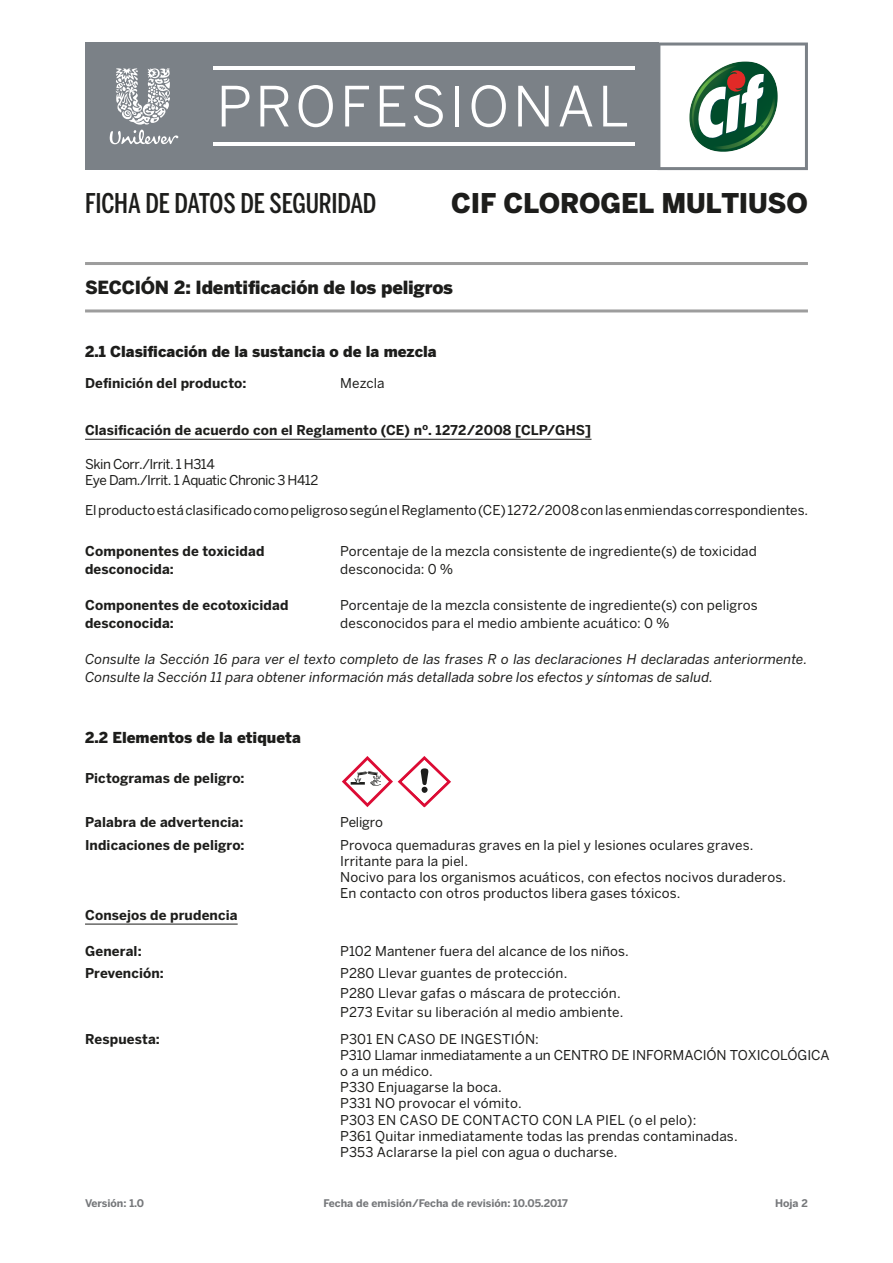
<style>
.page{position:relative;width:893px;height:1263px;background:#fff}
.page>*{position:absolute;margin:0;border:0;box-sizing:border-box;transform-origin:0 0}
.t1{font:500 27px "Benton Sans Comp";letter-spacing:-.005em;color:#1d1d1b}
.t2{font:900 27px "Benton Sans";letter-spacing:-.01em;color:#1d1d1b}
.t3{font:900 18px "Benton Sans";letter-spacing:-.015em;color:#1d1d1b}
.t4{font:900 15px "Benton Sans";color:#1d1d1b}
.t5{font:13.5px/16.2px "Benton Sans";letter-spacing:.005em;color:#1d1d1b}
.t6{font:700 13.5px "Benton Sans";letter-spacing:.01em;color:#1d1d1b}
.t7{font:italic 13.5px/18px "Benton Sans";letter-spacing:.005em;color:#1d1d1b}
.t8{font:13.5px/16.2px "Benton Sans";letter-spacing:-.04em;color:#1d1d1b}
.t9{font:13.5px "Benton Sans";letter-spacing:-.015em;color:#1d1d1b}
.t10{font:700 10.5px "Benton Sans";color:#76787b}
</style>
<div class="page">
<div style="left:85px;top:43px;width:574px;height:127px;background:#7b8187"></div>
<svg style="left:110px;top:68px;width:68px;height:76px"></svg>
<svg style="left:222px;top:86px;width:27px;height:40px"></svg>
<svg style="left:260px;top:86px;width:29px;height:40px"></svg>
<svg style="left:299px;top:85px;width:34px;height:42px"></svg>
<svg style="left:345px;top:86px;width:24px;height:40px"></svg>
<svg style="left:380px;top:86px;width:25px;height:40px"></svg>
<svg style="left:414px;top:85px;width:29px;height:42px"></svg>
<hr style="left:455px;top:86px;width:4px;height:40px;background:#fff">
<svg style="left:472px;top:85px;width:34px;height:42px"></svg>
<svg style="left:518px;top:86px;width:31px;height:40px"></svg>
<svg style="left:559px;top:86px;width:33px;height:40px"></svg>
<svg style="left:603px;top:86px;width:24px;height:40px"></svg>
<hr style="left:213px;top:143px;width:421px;height:3px;background:#fff">
<hr style="left:213px;top:67px;width:421px;height:3px;background:#fff">
<svg style="left:659px;top:43px;width:149px;height:127px"></svg>
<hr style="left:85px;top:262px;width:723px;height:3px;background:#9d9d9d">
<hr style="left:85px;top:439px;width:506px;height:1px;background:#1d1d1b">
<hr style="left:85px;top:924px;width:153px;height:1px;background:#1d1d1b">
<hr style="left:85px;top:309px;width:723px;height:3px;background:#9d9d9d">
<svg style="left:342px;top:756px;width:109px;height:52px"></svg>
<h1 class="t1" style="left:85px;top:187px;width:293px">FICHA DE DATOS DE SEGURIDAD</h1>
<h1 class="t2" style="left:451px;top:187px;width:358px">CIF CLOROGEL MULTIUSO</h1>
<h2 class="t3" style="left:85px;top:277px;width:370px">SECCIÓN 2: Identificación de los peligros</h2>
<p class="t4" style="left:85px;top:343px;width:353px">2.1 Clasificación de la sustancia o de la mezcla</p>
<p class="t6" style="left:85px;top:375px;width:163px">Definición del producto:</p>
<p class="t5" style="left:340px;top:375px;width:46px">Mezcla</p>
<p class="t6" style="left:85px;top:422px;width:508px">Clasificación de acuerdo con el Reglamento (CE) nº. 1272/2008 [CLP/GHS]</p>
<p class="t8" style="left:85px;top:456px;width:235px">Skin Corr./Irrit. 1 H314<br>Eye Dam./Irrit. 1 Aquatic Chronic 3 H412</p>
<p class="t5" style="left:85px;top:502px;width:725px">ElproductoestáclasificadocomopeligrososegúnelReglamento(CE) 1272/2008conlasenmiendascorrespondientes.</p>
<p class="t6" style="left:85px;top:543px;width:181px">Componentes de toxicidad</p>
<p class="t5" style="left:340px;top:542px;width:418px">Porcentaje de la mezcla consistente de ingrediente(s) de toxicidad</p>
<p class="t6" style="left:85px;top:561px;width:90px">desconocida:</p>
<p class="t5" style="left:340px;top:560px;width:114px">desconocida: 0 %</p>
<p class="t6" style="left:85px;top:597px;width:205px">Componentes de ecotoxicidad</p>
<p class="t5" style="left:340px;top:596px;width:419px">Porcentaje de la mezcla consistente de ingrediente(s) con peligros</p>
<p class="t6" style="left:85px;top:615px;width:90px">desconocida:</p>
<p class="t5" style="left:340px;top:614px;width:331px">desconocidos para el medio ambiente acuático: 0 %</p>
<p class="t7" style="left:85px;top:649px;width:724px">Consulte la Sección 16 para ver el texto completo de las frases R o las declaraciones H declaradas anteriormente.<br>Consulte la Sección 11 para obtener información más detallada sobre los efectos y síntomas de salud.</p>
<p class="t4" style="left:85px;top:728px;width:217px">2.2 Elementos de la etiqueta</p>
<p class="t6" style="left:85px;top:770px;width:161px">Pictogramas de peligro:</p>
<p class="t6" style="left:85px;top:814px;width:160px">Palabra de advertencia:</p>
<p class="t9" style="left:340px;top:814px;width:44px">Peligro</p>
<p class="t6" style="left:85px;top:837px;width:161px">Indicaciones de peligro:</p>
<p class="t5" style="left:340px;top:836px;width:447px">Provoca quemaduras graves en la piel y lesiones oculares graves.<br>Irritante para la piel.<br>Nocivo para los organismos acuáticos, con efectos nocivos duraderos.<br>En contacto con otros productos libera gases tóxicos.</p>
<p class="t6" style="left:85px;top:907px;width:154px">Consejos de prudencia</p>
<p class="t6" style="left:85px;top:943px;width:58px">General:</p>
<p class="t5" style="left:340px;top:942px;width:290px">P102 Mantener fuera del alcance de los niños.</p>
<p class="t6" style="left:85px;top:965px;width:80px">Prevención:</p>
<p class="t5" style="left:340px;top:963px;width:285px;line-height:19.5px">P280 Llevar guantes de protección.<br>P280 Llevar gafas o máscara de protección.<br>P273 Evitar su liberación al medio ambiente.</p>
<p class="t6" style="left:85px;top:1031px;width:76px">Respuesta:</p>
<p class="t5" style="left:340px;top:1030px;width:491px">P301 EN CASO DE INGESTIÓN:<br>P310 Llamar inmediatamente a un CENTRO DE INFORMACIÓN TOXICOLÓGICA o a un médico.<br>P330 Enjuagarse la boca.<br>P331 NO provocar el vómito.<br>P303 EN CASO DE CONTACTO CON LA PIEL (o el pelo):<br>P361 Quitar inmediatamente todas las prendas contaminadas.<br>P353 Aclararse la piel con agua o ducharse.</p>
<p class="t10" style="left:85px;top:1197px;width:60px">Versión: 1.0</p>
<p class="t10" style="left:323px;top:1197px;width:246px">Fecha de emisión/Fecha de revisión: 10.05.2017</p>
<p class="t10" style="left:775px;top:1197px;width:34px">Hoja 2</p>
</div>
